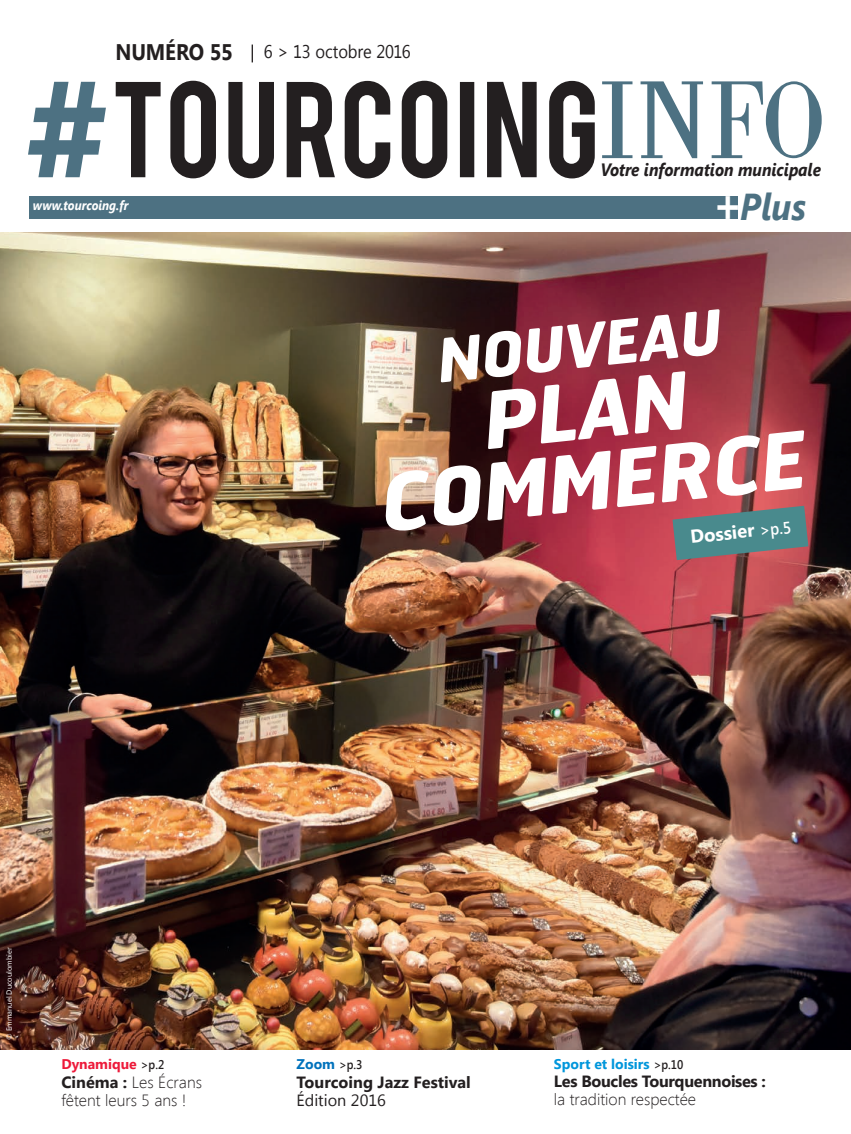
<style>
.page{position:relative;width:851px;height:1134px;background:#fff}
.page>*{position:absolute;margin:0;border:0;box-sizing:border-box;transform-origin:0 0}
.t1{font:italic 700 78px/71.2px "Hermes FB";color:#fff;text-align:center}
.t2{font:italic 700 60px "Hermes FB";color:#fff}
.t3{font:italic 700 37.5px "Segoe UI";color:#4d7182;scale:.89 1}
.t4{font:700 22.62px "Segoe UI";letter-spacing:-.01em;color:#231f20;scale:.9 1}
.t5{font:700 18.62px "Segoe UI";color:#fff}
.t6{font:18.38px "Segoe UI";letter-spacing:-.01em;color:#231f20;scale:.9 1}
.t7{font:italic 700 17.88px "Segoe UI";color:#231f20;scale:.89 1}
.t8{font:300 16.25px/17.5px "Segoe UI";color:#231f20}
.t9{font:700 16.25px "Segoe UI";letter-spacing:-.02em;color:#231f20}
.t10{font:700 16.25px "Segoe UI";color:#231f20}
.t11{font:16.25px "Segoe UI";color:#231f20}
.t12{font:700 14px "Segoe UI";color:#0096db}
.t13{font:700 14px "Segoe UI";color:#ed1a3a}
.t14{font:700 14px "Segoe UI";color:#0072bc}
.t15{font:italic 700 13.25px "Segoe UI";color:#fff;scale:.89 1}
.t16{font:7.5px "Segoe UI";color:#fff}
.s1{font-size:48.75px;color:#fff}
.s2{font-weight:600;font-size:16.75px}
.s3{font-weight:600;font-size:12.62px;color:#231f20}
.s4{font-weight:700}
</style>
<div class="page">
<svg style="left:602px;top:81px;width:219px;height:77px"></svg>
<svg style="left:116px;top:81px;width:478px;height:97px"></svg>
<svg style="left:28px;top:82px;width:78px;height:95px"></svg>
<div style="left:29px;top:196px;width:708px;height:23px;background:#4d7182"></div>
<svg style="left:251px;top:45px;width:2px;height:17px"></svg>
<img style="left:0;top:232px;width:850px;height:817px">
<svg style="left:672px;top:506px;width:136px;height:54px;background:#6a7a7e"></svg>
<h3 class="t4" style="left:115px;top:36px;width:132px">NUMÉRO 55</h3>
<p class="t6" style="left:264px;top:39px;width:165px">6 &gt; 13 octobre 2016</p>
<p class="t7" style="left:600px;top:157px;width:249px">Votre information municipale</p>
<p class="t15" style="left:33px;top:195px;width:109px">www.tourcoing.fr</p>
<h3 class="t3" style="left:712px;top:180px;width:107px"><span class="s1">+</span>Plus</h3>
<h2 class="t2" style="left:434px;top:322px;width:287px;rotate:-6deg">NOUVEAU</h2>
<h1 class="t1" style="left:370px;top:394px;width:429px;rotate:-6deg">PLAN<br>COMMERCE</h1>
<p class="t5" style="left:689px;top:524px;width:102px;rotate:-6deg">Dossier <span class="s2">&gt;p.5</span></p>
<p class="t16" style="left:4px;top:1040px;width:94px;rotate:-90deg">© Emmanuel Ducoulombier</p>
<p class="t13" style="left:61px;top:1054px;width:104px">Dynamique <span class="s3">&gt;p.2</span></p>
<p class="t8" style="left:61px;top:1073px;width:142px"><span class="s4">Cinéma :</span> Les Écrans fêtent leurs 5 ans !</p>
<p class="t14" style="left:296px;top:1054px;width:67px">Zoom <span class="s3">&gt;p.3</span></p>
<p class="t12" style="left:554px;top:1054px;width:131px">Sport et loisirs <span class="s3">&gt;p.10</span></p>
<p class="t9" style="left:553px;top:1070px;width:213px">Les Boucles Tourquennoises :</p>
<p class="t8" style="left:553px;top:1090px;width:144px">la tradition respectée</p>
<p class="t10" style="left:296px;top:1071px;width:176px">Tourcoing Jazz Festival</p>
<p class="t11" style="left:296px;top:1088px;width:91px">Édition 2016</p>
</div>
